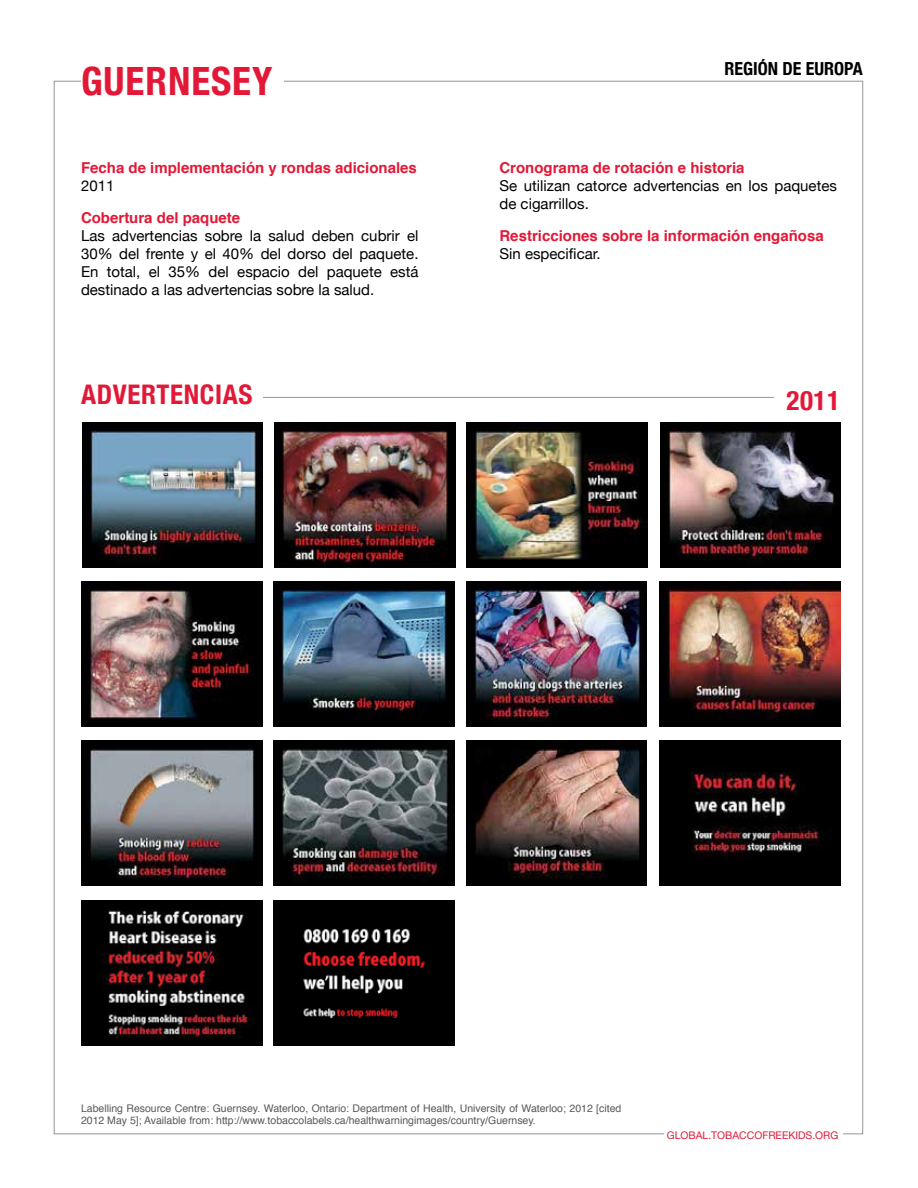
<style>
.page{position:relative;width:918px;height:1188px;background:#fff}
.page>*{position:absolute;margin:0;border:0;box-sizing:border-box;transform-origin:0 0}
.t1{font:700 condensed 39px "Helvetica Neue";letter-spacing:.025em;color:#e31837}
.t2{font:700 condensed 27px "Helvetica Neue";letter-spacing:.025em;color:#e31837}
.t3{font:700 condensed 18px "Helvetica Neue";color:#000}
.t4{font:15px/18px "Helvetica Neue";color:#000;text-align:justify}
.t5{font:700 15px "Helvetica";color:#e31837}
.t6{font:10.5px/12px "Helvetica";color:#58595b}
.t7{font:10.5px "Helvetica Neue";color:#e31837}
</style>
<div class="page">
<img style="left:82px;top:423px;width:181px;height:145px">
<img style="left:275px;top:423px;width:180px;height:145px">
<img style="left:467px;top:423px;width:181px;height:145px">
<img style="left:660px;top:423px;width:181px;height:145px">
<img style="left:82px;top:582px;width:180px;height:145px">
<img style="left:274px;top:582px;width:180px;height:145px">
<img style="left:466px;top:582px;width:181px;height:145px">
<img style="left:659px;top:582px;width:181px;height:145px">
<img style="left:82px;top:741px;width:180px;height:145px">
<img style="left:274px;top:741px;width:180px;height:145px">
<img style="left:466px;top:741px;width:181px;height:145px">
<img style="left:659px;top:741px;width:181px;height:145px">
<img style="left:82px;top:900px;width:180px;height:145px">
<img style="left:274px;top:900px;width:180px;height:145px">
<hr style="left:191px;top:397px;width:646px;height:1px;background:#939598">
<div style="left:81px;top:378px;width:181px;height:27px;background:#fff"></div>
<div style="left:774px;top:384px;width:66px;height:27px;background:#fff"></div>
<h1 class="t1" style="left:81px;top:49px;width:193px">GUERNESEY</h1>
<p class="t3" style="left:725px;top:54px;width:140px">REGIÓN DE EUROPA</p>
<p class="t5" style="left:81px;top:156px;width:337px">Fecha de implementación y rondas adicionales</p>
<p class="t4" style="left:81px;top:176px;width:35px">2011</p>
<p class="t5" style="left:81px;top:205px;width:161px">Cobertura del paquete</p>
<p class="t4" style="left:81px;top:225px;width:339px">Las advertencias sobre la salud deben cubrir el 30% del frente y el 40% del dorso del paquete.<br>En total, el 35% del espacio del paquete está destinado a las advertencias sobre la salud.</p>
<p class="t5" style="left:500px;top:156px;width:247px">Cronograma de rotación e historia</p>
<p class="t4" style="left:500px;top:176px;width:339px">Se utilizan catorce advertencias en los paquetes de cigarrillos.</p>
<p class="t5" style="left:500px;top:223px;width:326px">Restricciones sobre la información engañosa</p>
<p class="t4" style="left:500px;top:243px;width:103px">Sin especificar.</p>
<h2 class="t2" style="left:81px;top:372px;width:173px">ADVERTENCIAS</h2>
<h2 class="t2" style="left:786px;top:378px;width:55px">2011</h2>
<p class="t6" style="left:81px;top:1103px;width:542px">Labelling Resource Centre: Guernsey. Waterloo, Ontario: Department of Health, University of Waterloo; 2012 [cited<br>2012 May 5]; Available from: http://www.tobaccolabels.ca/healthwarningimages/country/Guernsey.</p>
<p class="t7" style="left:667px;top:1126px;width:173px">global.tobaccofreekids.org</p>
</div>
